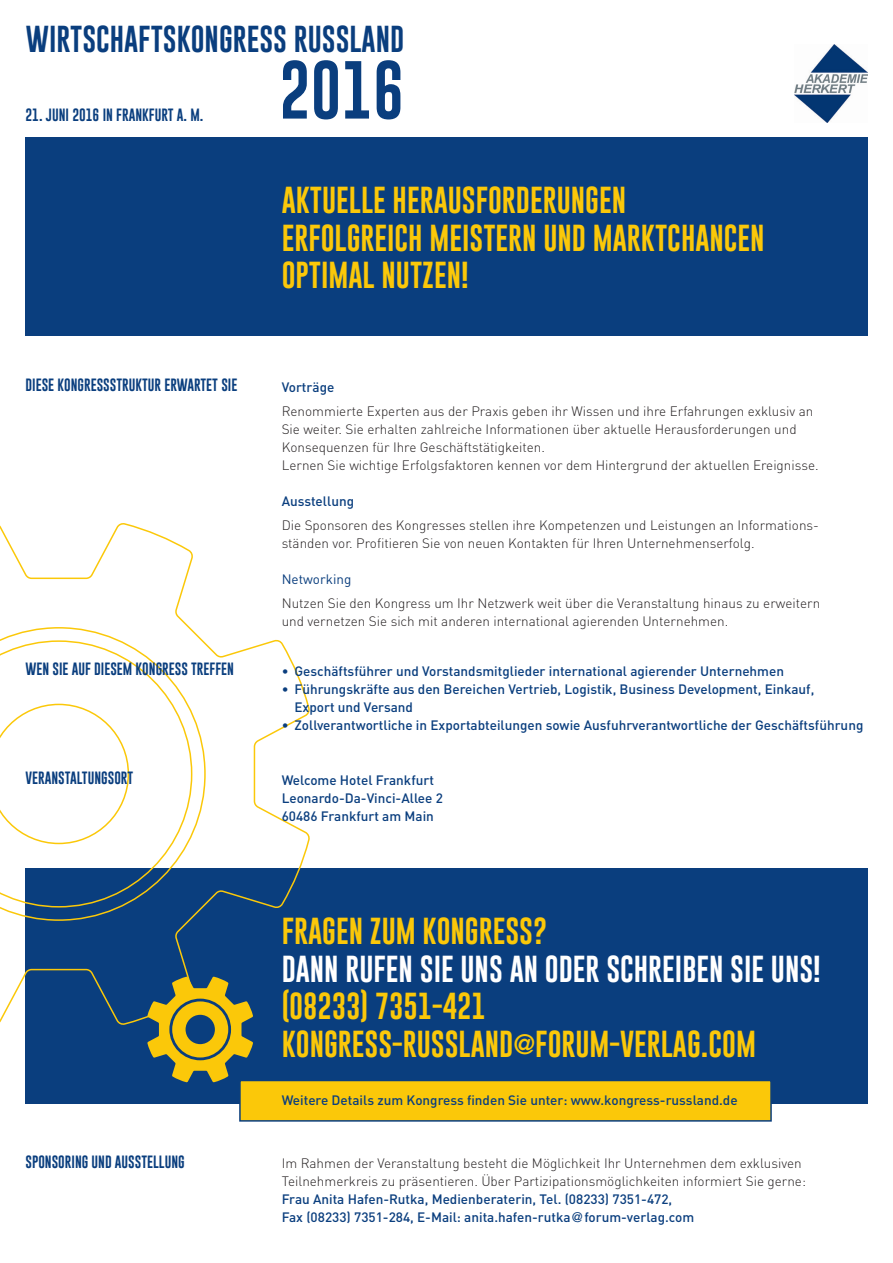
<style>
.page{position:relative;width:893px;height:1263px;background:#fff}
.page>*{position:absolute;margin:0;border:0;box-sizing:border-box;transform-origin:0 0}
.t1{font:60px "Gobold Lowplus";color:#0a3e7e}
.t2{font:27.45px "Gobold Lowplus";color:#fbc809}
.t3{font:27.45px "Gobold Lowplus";color:#fff}
.t4{font:27.45px "Gobold Lowplus";color:#0a3e7e}
.t5{font:300 13.5px/18px "DIN";color:#231f20}
.t6{font:500 13.5px/18px "DIN";color:#0a3e7e}
.t7{font:13.5px "DIN";color:#0a3e7e}
.t8{font:13.05px "Gobold Lowplus";color:#0a3e7e}
.s1{font-family:"Helvetica";font-weight:900;font-stretch:extra-condensed}
.s2{font-weight:500;color:#0a3e7e}
.s3{font-family:"Helvetica";font-weight:400}
</style>
<div class="page">
<div style="left:25px;top:868px;width:842px;height:235px;background:#0a3e7e"></div>
<svg style="left:0;top:523px;width:310px;height:502px"></svg>
<svg style="left:0;top:640px;width:193px;height:268px"></svg>
<div style="left:25px;top:137px;width:842px;height:199px;background:#0a3e7e"></div>
<div style="left:239px;top:1080px;width:533px;height:41px;background:#fbc809;border:2px solid #0a3e7e"></div>
<img style="left:794px;top:44px;width:73px;height:79px">
<svg style="left:147px;top:976px;width:106px;height:106px"></svg>
<p class="t4" style="left:26px;top:21px;width:380px">WIRTSCHAFTSKONGRESS RUSSLAND</p>
<p class="t8" style="left:26px;top:106px;width:179px">21. JUNI 2016 IN FRANKFURT A. M.</p>
<p class="t8" style="left:26px;top:376px;width:213px">DIESE KONGRESSSTRUKTUR ERWARTET SIE</p>
<p class="t8" style="left:26px;top:660px;width:210px">WEN SIE AUF DIESEM KONGRESS TREFFEN</p>
<p class="t8" style="left:26px;top:770px;width:109px">VERANSTALTUNGSORT</p>
<p class="t8" style="left:26px;top:1153px;width:161px">SPONSORING UND AUSSTELLUNG</p>
<p class="t1" style="left:279px;top:51px;width:127px">2016</p>
<p class="t2" style="left:282px;top:182px;width:346px">AKTUELLE HERAUSFORDERUNGEN</p>
<p class="t2" style="left:282px;top:220px;width:484px">ERFOLGREICH MEISTERN UND MARKTCHANCEN</p>
<p class="t2" style="left:282px;top:257px;width:188px">OPTIMAL NUTZEN!</p>
<p class="t6" style="left:282px;top:377px;width:54px">Vorträge</p>
<p class="t5" style="left:282px;top:402px;width:533px">Renommierte Experten aus der Praxis geben ihr Wissen und ihre Erfahrungen exklusiv an<br>Sie weiter. Sie erhalten zahlreiche Informationen über aktuelle Herausforderungen und<br>Konsequenzen für Ihre Geschäftstätigkeiten.</p>
<p class="t5" style="left:282px;top:456px;width:538px">Lernen Sie wichtige Erfolgsfaktoren kennen vor dem Hintergrund der aktuellen Ereignisse.</p>
<p class="t6" style="left:282px;top:491px;width:74px">Ausstellung</p>
<p class="t5" style="left:282px;top:516px;width:539px">Die Sponsoren des Kongresses stellen ihre Kompetenzen und Leistungen an Informations&shy;ständen vor. Profitieren Sie von neuen Kontakten für Ihren Unternehmenserfolg.</p>
<p class="t7" style="left:282px;top:570px;width:71px">Networking</p>
<p class="t5" style="left:282px;top:594px;width:540px">Nutzen Sie den Kongress um Ihr Netzwerk weit über die Veranstaltung hinaus zu erweitern und vernetzen Sie sich mit anderen international agierenden Unternehmen.</p>
<p class="t6" style="left:282px;top:662px;width:504px">• Geschäftsführer und Vorstandsmitglieder international agierender Unternehmen</p>
<p class="t6" style="left:294px;top:680px;width:521px;text-indent:-13px">• Führungskräfte aus den Bereichen Vertrieb, Logistik, Business Development, Einkauf,<br>Export und Versand</p>
<p class="t6" style="left:282px;top:716px;width:583px">• Zollverantwortliche in Exportabteilungen sowie Ausfuhrverantwortliche der Geschäftsführung</p>
<p class="t6" style="left:282px;top:771px;width:154px">Welcome Hotel Frankfurt</p>
<p class="t6" style="left:282px;top:789px;width:163px">Leonardo-Da-Vinci-Allee 2</p>
<p class="t6" style="left:282px;top:807px;width:154px">60486 Frankfurt am Main</p>
<p class="t2" style="left:282px;top:913px;width:267px">FRAGEN ZUM KONGRESS?</p>
<p class="t3" style="left:282px;top:951px;width:541px">DANN RUFEN SIE UNS AN ODER SCHREIBEN SIE UNS!</p>
<p class="t2" style="left:282px;top:988px;width:206px">(08233) 7351-421</p>
<p class="t2" style="left:282px;top:1026px;width:476px">KONGRESS-RUSSLAND<span class="s1">@</span>FORUM-VERLAG.COM</p>
<p class="t6" style="left:282px;top:1090px;width:457px">Weitere Details zum Kongress finden Sie unter: www.kongress-russland.de</p>
<p class="t5" style="left:282px;top:1154px;width:526px">Im Rahmen der Veranstaltung besteht die Möglichkeit Ihr Unternehmen dem exklusiven<br>Teilnehmerkreis zu präsentieren. Über Partizipationsmöglichkeiten informiert Sie gerne:<br><span class="s2">Frau Anita Hafen-Rutka, Medienberaterin, Tel. (08233) 7351-472,</span></p>
<p class="t6" style="left:282px;top:1208px;width:414px">Fax (08233) 7351-284, E-Mail: anita.hafen-rutka<span class="s3">@</span>forum-verlag.com</p>
</div>
